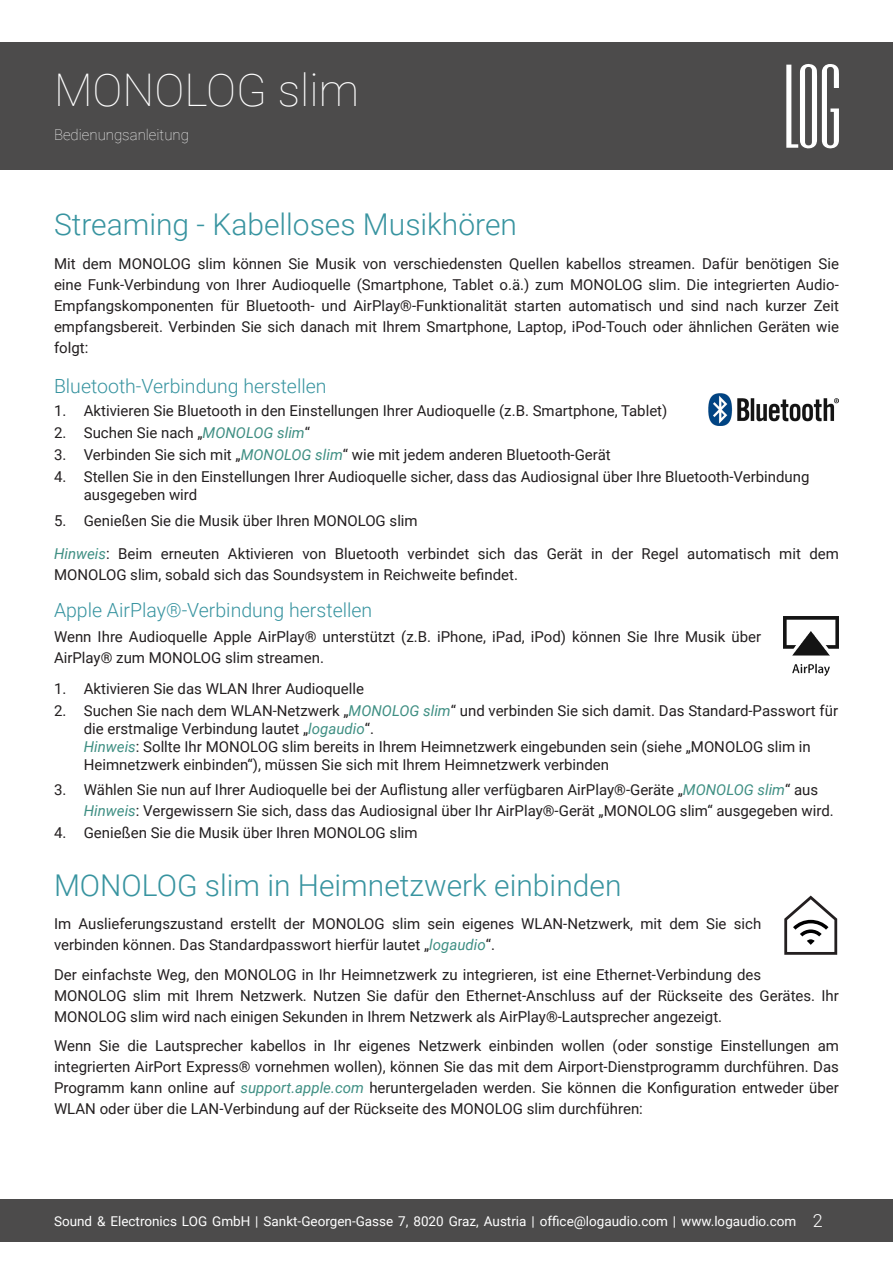
<style>
.page{position:relative;width:893px;height:1263px;background:#fff}
.page>*{position:absolute;margin:0;border:0;box-sizing:border-box;transform-origin:0 0}
.t1{font:100 45px "Roboto";color:#fff}
.UE1{font:300 30px "Roboto";color:#3894a0}
.UE2{font:300 19.5px "Roboto";color:#3894a0}
.Hinweis{font:15px/21px "Roboto";color:#231f20}
.t2{font:100 15px "Roboto";color:#fff}
.t3{font:13.5px "Roboto";color:#fff}
.s1{font-style:italic;color:#3f8f83}
.s2{font-weight:300;font-size:18px}
</style>
<div class="page">
<div style="left:0;top:43px;width:893px;height:127px;background:#4c4b4b"></div>
<div style="left:0;top:1199px;width:893px;height:43px;background:#4c4b4b"></div>
<svg style="left:786px;top:64px;width:53px;height:85px"></svg>
<img style="left:709px;top:394px;width:130px;height:32px">
<img style="left:783px;top:616px;width:55px;height:60px">
<svg style="left:784px;top:895px;width:53px;height:60px"></svg>
<h1 class="t1" style="left:54px;top:59px;width:307px">MONOLOG slim</h1>
<p class="t2" style="left:54px;top:124px;width:136px">Bedienungsanleitung</p>
<p class="UE1" style="left:54px;top:203px;width:465px">Streaming - Kabelloses Musikhören</p>
<p class="Hinweis" style="left:54px;top:252px;width:786px;text-align:justify">Mit dem MONOLOG slim können Sie Musik von verschiedensten Quellen kabellos streamen. Dafür benötigen Sie eine Funk-Verbindung von Ihrer Audioquelle (Smartphone, Tablet o.ä.) zum MONOLOG slim. Die integrierten Audio-Empfangskomponenten für Bluetooth- und AirPlay®-Funktionalität starten automatisch und sind nach kurzer Zeit empfangsbereit. Verbinden Sie sich danach mit Ihrem Smartphone, Laptop, iPod-Touch oder ähnlichen Geräten wie folgt:</p>
<p class="UE2" style="left:54px;top:373px;width:274px">Bluetooth-Verbindung herstellen</p>
<p class="Hinweis" style="left:54px;top:399px;width:615px">1. Aktivieren Sie Bluetooth in den Einstellungen Ihrer Audioquelle (z.B. Smartphone, Tablet)</p>
<p class="Hinweis" style="left:54px;top:421px;width:258px">2. Suchen Sie nach „<span class="s1">MONOLOG slim</span>“</p>
<p class="Hinweis" style="left:54px;top:444px;width:558px">3. Verbinden Sie sich mit „<span class="s1">MONOLOG slim</span>“ wie mit jedem anderen Bluetooth-Gerät</p>
<p class="Hinweis" style="left:84px;top:467px;width:727px;line-height:18px;text-indent:-30px">4. Stellen Sie in den Einstellungen Ihrer Audioquelle sicher, dass das Audiosignal über Ihre Bluetooth-Verbindung ausgegeben wird</p>
<p class="Hinweis" style="left:54px;top:509px;width:365px">5. Genießen Sie die Musik über Ihren MONOLOG slim</p>
<p class="Hinweis" style="left:54px;top:543px;width:786px"><span class="s1">Hinweis</span>: Beim erneuten Aktivieren von Bluetooth verbindet sich das Gerät in der Regel automatisch mit dem<br>MONOLOG slim, sobald sich das Soundsystem in Reichweite befindet.</p>
<p class="UE2" style="left:54px;top:596px;width:320px">Apple AirPlay®-Verbindung herstellen</p>
<p class="Hinweis" style="left:54px;top:625px;width:709px">Wenn Ihre Audioquelle Apple AirPlay® unterstützt (z.B. iPhone, iPad, iPod) können Sie Ihre Musik über<br>AirPlay® zum MONOLOG slim streamen.</p>
<p class="Hinweis" style="left:54px;top:677px;width:312px">1. Aktivieren Sie das WLAN Ihrer Audioquelle</p>
<p class="Hinweis" style="left:84px;top:701px;width:756px;line-height:18px;text-indent:-30px">2. Suchen Sie nach dem WLAN-Netzwerk „<span class="s1">MONOLOG slim</span>“ und verbinden Sie sich damit. Das Standard-Passwort für die erstmalige Verbindung lautet „<span class="s1">logaudio</span>“.<br><span class="s1">Hinweis</span>: Sollte Ihr MONOLOG slim bereits in Ihrem Heimnetzwerk eingebunden sein (siehe „MONOLOG slim in Heimnetzwerk einbinden“), müssen Sie sich mit Ihrem Heimnetzwerk verbinden</p>
<p class="Hinweis" style="left:84px;top:779px;width:752px;text-indent:-30px">3. Wählen Sie nun auf Ihrer Audioquelle bei der Auflistung aller verfügbaren AirPlay®-Geräte „<span class="s1">MONOLOG slim</span>“ aus<br><span class="s1">Hinweis</span>: Vergewissern Sie sich, dass das Audiosignal über Ihr AirPlay®-Gerät „MONOLOG slim“ ausgegeben wird.</p>
<p class="Hinweis" style="left:54px;top:822px;width:365px">4. Genießen Sie die Musik über Ihren MONOLOG slim</p>
<p class="UE1" style="left:54px;top:864px;width:569px">MONOLOG slim in Heimnetzwerk einbinden</p>
<p class="Hinweis" style="left:54px;top:913px;width:709px">Im Auslieferungszustand erstellt der MONOLOG slim sein eigenes WLAN-Netzwerk, mit dem Sie sich verbinden können. Das Standardpasswort hierfür lautet „<span class="s1">logaudio</span>“.</p>
<p class="Hinweis" style="left:54px;top:963px;width:786px">Der einfachste Weg, den MONOLOG in Ihr Heimnetzwerk zu integrieren, ist eine Ethernet-Verbindung des<br>MONOLOG slim mit Ihrem Netzwerk. Nutzen Sie dafür den Ethernet-Anschluss auf der Rückseite des Gerätes. Ihr<br>MONOLOG slim wird nach einigen Sekunden in Ihrem Netzwerk als AirPlay®-Lautsprecher angezeigt.</p>
<p class="Hinweis" style="left:54px;top:1035px;width:786px;text-align:justify">Wenn Sie die Lautsprecher kabellos in Ihr eigenes Netzwerk einbinden wollen (oder sonstige Einstellungen am integrierten AirPort Express® vornehmen wollen), können Sie das mit dem Airport-Dienstprogramm durchführen. Das Programm kann online auf <span class="s1">support.apple.com</span> heruntergeladen werden. Sie können die Konfiguration entweder über WLAN oder über die LAN-Verbindung auf der Rückseite des MONOLOG slim durchführen:</p>
<p class="t3" style="left:54px;top:1211px;width:770px">Sound &amp; Electronics LOG GmbH | Sankt-Georgen-Gasse 7, 8020 Graz, Austria | office@logaudio.com | www.logaudio.com <span class="s2">2</span></p>
</div>
